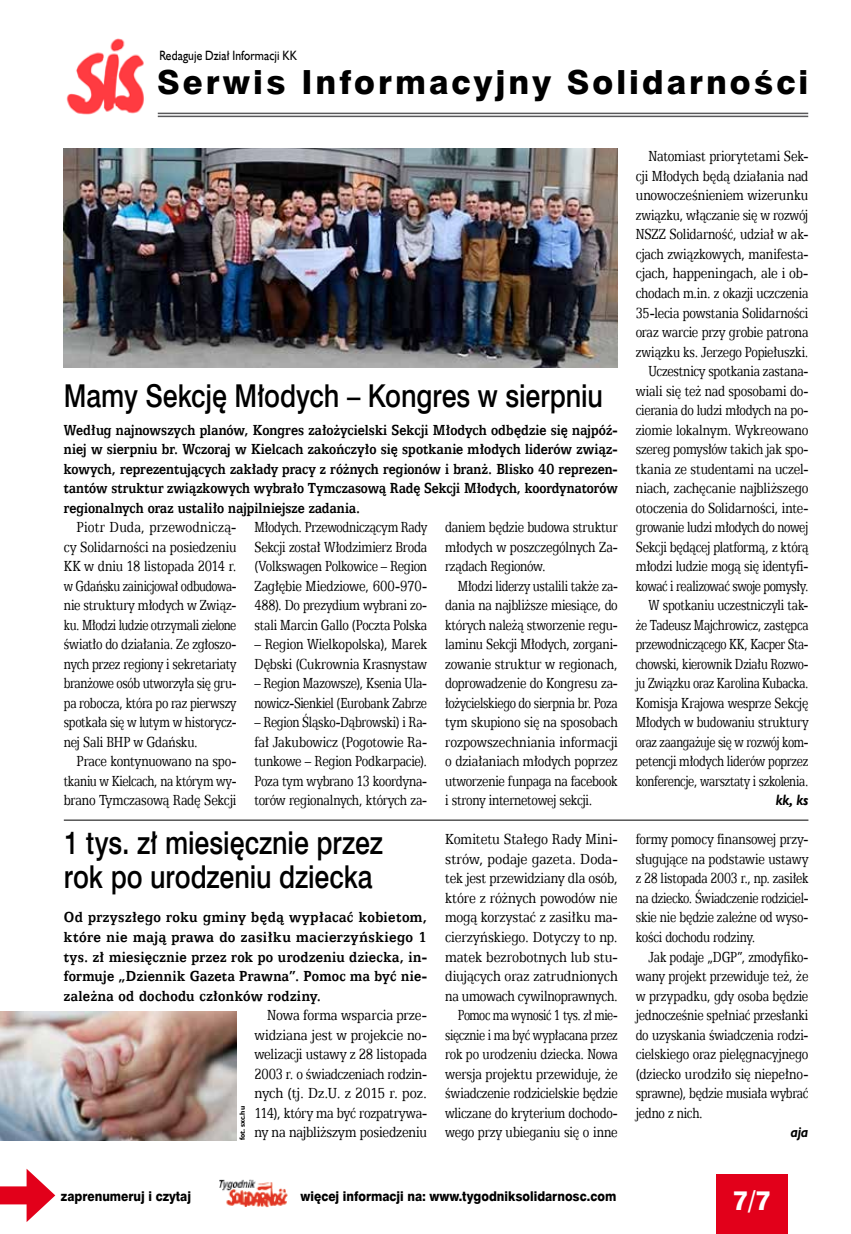
<style>
.page{position:relative;width:851px;height:1234px;background:#fff}
.page>*{position:absolute;margin:0;border:0;box-sizing:border-box;transform-origin:0 0}
.t1{font:33.3px "Swis 721 Hv EU";letter-spacing:.09em;color:#000}
.t2{font:31.5px/34.5px "Swis 721 Md EU";letter-spacing:-.005em;color:#000;scale:.85 1}
.t3{font:27px "Swis 721 Hv EU";color:#fff;scale:.9 1}
.t4{font:16.5px/19.5px "Egyptian 505 EU";letter-spacing:-.015em;color:#000;scale:.8 1}
.t5{font:16.5px/19.5px "Egyptian 505 EU";letter-spacing:-.015em;color:#000;text-align:justify;scale:.76 1}
.t6{font:16.5px/19.5px "Egyptian 505 EU";letter-spacing:-.015em;color:#000;text-align:right;scale:.84 1}
.t7{font:700 16.5px/19.5px "Egyptian 505 EU";letter-spacing:.01em;color:#000;text-align:justify;scale:.86 1}
.t8{font:16.5px/19.5px "Egyptian 505 EU";letter-spacing:-.015em;color:#000;text-align:justify;scale:.82 1}
.t9{font:16.5px/19.5px "Egyptian 505 EU";letter-spacing:-.015em;color:#000;scale:.77 1}
.t10{font:16.5px/19.5px "Egyptian 505 EU";letter-spacing:-.015em;color:#000;text-align:justify;scale:.79 1}
.t11{font:700 16.5px/19.5px "Egyptian 505 EU";letter-spacing:.01em;color:#000;text-align:justify;scale:.9 1}
.t12{font:16.5px/19.5px "Egyptian 505 EU";letter-spacing:-.015em;color:#000;text-align:justify;scale:.83 1}
.t13{font:16.5px/19.5px "Egyptian 505 EU";letter-spacing:-.015em;color:#000;text-align:justify;scale:.78 1}
.t14{font:italic 700 15px "Humanst 521 EU";color:#000;scale:.9 1}
.t15{font:13.5px "Swis 721 Hv EU";color:#000;scale:.9 1}
.t16{font:13.5px "Humanst 521 EU";letter-spacing:.015em;color:#000;scale:.85 1}
.t17{font:700 7.5px "Humanst 521 EU";color:#000}
</style>
<div class="page">
<div style="left:716px;top:1174px;width:72px;height:59px;background:#e2001a"></div>
<img style="left:219px;top:1179px;width:69px;height:27px">
<div style="left:0;top:1186px;width:38px;height:18px;background:#e2001a"></div>
<svg style="left:27px;top:1169px;width:28px;height:52px"></svg>
<img style="left:66px;top:38px;width:78px;height:77px">
<hr style="left:158px;top:113px;width:650px;height:1px;background:#58585a">
<hr style="left:158px;top:116px;width:650px;height:1px;background:#58585a">
<hr style="left:64px;top:819px;width:744px;height:1px;background:#000">
<img style="left:64px;top:149px;width:553px;height:218px">
<img style="left:0;top:1011px;width:236px;height:129px">
<p class="t16" style="left:159px;top:47px;width:163px">Redaguje Dział Informacji KK</p>
<h1 class="t1" style="left:157px;top:62px;width:652px">Serwis Informacyjny Solidarności</h1>
<h2 class="t2" style="left:64px;top:380px;width:635px">Mamy Sekcję Młodych – Kongres w sierpniu</h2>
<p class="t7" style="left:64px;top:419px;width:645px">Według najnowszych planów, Kongres założycielski Sekcji Młodych odbędzie się najpóź&shy;niej w sierpniu br. Wczoraj w Kielcach zakończyło się spotkanie młodych liderów związ&shy;kowych, reprezentujących zakłady pracy z różnych regionów i branż. Blisko 40 reprezen&shy;tantów struktur związkowych wybrało Tymczasową Radę Sekcji Młodych, koordynatorów regionalnych oraz ustaliło najpilniejsze zadania.</p>
<p class="t8" style="left:64px;top:517px;width:212px;text-indent:13px">Piotr Duda, przewodniczą&shy;cy Solidarności na posiedzeniu KK w dniu 18 listopada 2014 r. w Gdańsku zainicjował odbudowa&shy;nie struktury młodych w Związ&shy;ku. Młodzi ludzie otrzymali zielone światło do działania. Ze zgłoszo&shy;nych przez regiony i sekretariaty branżowe osób utworzyła się gru&shy;pa robocza, która po raz pierwszy spotkała się w lutym w historycz&shy;nej Sali BHP w Gdańsku.</p>
<p class="t10" style="left:64px;top:751px;width:220px;text-indent:13px">Prace kontynuowano na spo&shy;tkaniu w Kielcach, na którym wy&shy;brano Tymczasową Radę Sekcji</p>
<p class="t5" style="left:254px;top:517px;width:229px">Młodych. Przewodniczącym Rady Sekcji został Włodzimierz Broda (Volkswagen Polkowice – Region Zagłębie Miedziowe, 600-970- 488). Do prezydium wybrani zo&shy;stali Marcin Gallo (Poczta Polska</p>
<p class="t4" style="left:254px;top:634px;width:217px">– Region Wielkopolska), Marek<br>Dębski (Cukrownia Krasnystaw</p>
<p class="t9" style="left:254px;top:673px;width:226px">– Region Mazowsze), Ksenia Ula&shy;nowicz-Sienkiel (Eurobank Zabrze</p>
<p class="t5" style="left:254px;top:712px;width:229px">– Region Śląsko-Dąbrowski) i Ra&shy;fał Jakubowicz (Pogotowie Ra&shy;tunkowe – Region Podkarpacie).<br>Poza tym wybrano 13 koordyna&shy;torów regionalnych, których za-</p>
<p class="t13" style="left:445px;top:517px;width:223px">daniem będzie budowa struktur młodych w poszczególnych Za&shy;rządach Regionów.</p>
<p class="t5" style="left:445px;top:575px;width:229px;text-indent:13px">Młodzi liderzy ustalili także za&shy;dania na najbliższe miesiące, do których należą stworzenie regu&shy;laminu Sekcji Młodych, zorgani&shy;zowanie struktur w regionach, doprowadzenie do Kongresu za&shy;łożycielskiego do sierpnia br. Poza tym skupiono się na sposobach rozpowszechniania informacji o działaniach młodych poprzez utworzenie funpaga na facebook i strony internetowej sekcji.</p>
<p class="t4" style="left:635px;top:146px;width:217px;text-align:right">Natomiast priorytetami Sek&shy;cji Młodych będą działania nad unowocześnieniem wizerunku związku, włączanie się w rozwój<br>NSZZ Solidarność, udział w ak&shy;cjach związkowych, manifesta&shy;cjach, happeningach, ale i ob&shy;chodach m.in. z okazji uczczenia<br>35-lecia powstania Solidarności oraz warcie przy grobie patrona związku ks. Jerzego Popiełuszki.<br>Uczestnicy spotkania zastana&shy;wiali się też nad sposobami do&shy;cierania do ludzi młodych na po&shy;ziomie lokalnym. Wykreowano szereg pomysłów takich jak spo&shy;tkania ze studentami na uczel&shy;niach, zachęcanie najbliższego otoczenia do Solidarności, inte&shy;growanie ludzi młodych do nowej<br>Sekcji będącej platformą, z którą młodzi ludzie mogą się identyfi&shy;kować i realizować swoje pomysły.<br>W spotkaniu uczestniczyli tak&shy;że Tadeusz Majchrowicz, zastępca przewodniczącego KK, Kacper Sta&shy;chowski, kierownik Działu Rozwo&shy;ju Związku oraz Karolina Kubacka.<br>Komisja Krajowa wesprze Sekcję<br>Młodych w budowaniu struktury oraz zaangażuje się w rozwój kom&shy;petencji młodych liderów poprzez konferencje, warsztaty i szkolenia.</p>
<p class="t14" style="left:776px;top:790px;width:37px">kk, ks</p>
<h2 class="t2" style="left:64px;top:826px;width:377px">1 tys. zł miesięcznie przez rok po urodzeniu dziecka</h2>
<p class="t11" style="left:64px;top:907px;width:405px">Od przyszłego roku gminy będą wypłacać kobietom, które nie mają prawa do zasiłku macierzyńskiego 1 tys. zł miesięcznie przez rok po urodzeniu dziecka, in&shy;formuje „Dziennik Gazeta Prawna”. Pomoc ma być nie&shy;zależna od dochodu członków rodziny.</p>
<p class="t12" style="left:254px;top:1004px;width:209px;text-indent:13px">Nowa forma wsparcia prze&shy;widziana jest w projekcie no&shy;welizacji ustawy z 28 listopada 2003 r. o świadczeniach rodzin&shy;nych (tj. Dz.U. z 2015 r. poz.<br>114), który ma być rozpatrywa&shy;ny na najbliższym posiedzeniu</p>
<p class="t17" style="left:237px;top:1140px;width:36px;rotate:-90deg">fot. sxc.hu</p>
<p class="t6" style="left:445px;top:829px;width:207px">Komitetu Stałego Rady Mini&shy;strów, podaje gazeta. Doda&shy;tek jest przewidziany dla osób, które z różnych powodów nie mogą korzystać z zasiłku ma&shy;cierzyńskiego. Dotyczy to np. matek bezrobotnych lub stu&shy;diujących oraz zatrudnionych na umowach cywilnoprawnych.<br>Pomoc ma wynosić 1 tys. zł mie&shy;sięcznie i ma być wypłacana przez rok po urodzeniu dziecka. Nowa wersja projektu przewiduje, że świadczenie rodzicielskie będzie wliczane do kryterium dochodo&shy;wego przy ubieganiu się o inne</p>
<p class="t10" style="left:635px;top:829px;width:220px">formy pomocy finansowej przy&shy;sługujące na podstawie ustawy z 28 listopada 2003 r., np. zasiłek na dziecko. Świadczenie rodziciel&shy;skie nie będzie zależne od wyso&shy;kości dochodu rodziny.</p>
<p class="t9" style="left:635px;top:946px;width:226px;text-align:justify;text-indent:13px">Jak podaje „DGP”, zmodyfiko&shy;wany projekt przewiduje też, że w przypadku, gdy osoba będzie jednocześnie spełniać przesłanki do uzyskania świadczenia rodzi&shy;cielskiego oraz pielęgnacyjnego (dziecko urodziło się niepełno&shy;sprawne), będzie musiała wybrać jedno z nich.</p>
<p class="t14" style="left:790px;top:1122px;width:21px">aja</p>
<p class="t15" style="left:61px;top:1187px;width:146px">zaprenumeruj i czytaj</p>
<p class="t15" style="left:300px;top:1187px;width:352px">więcej informacji na: www.tygodniksolidarnosc.com</p>
<h3 class="t3" style="left:733px;top:1183px;width:42px">7/7</h3>
</div>
